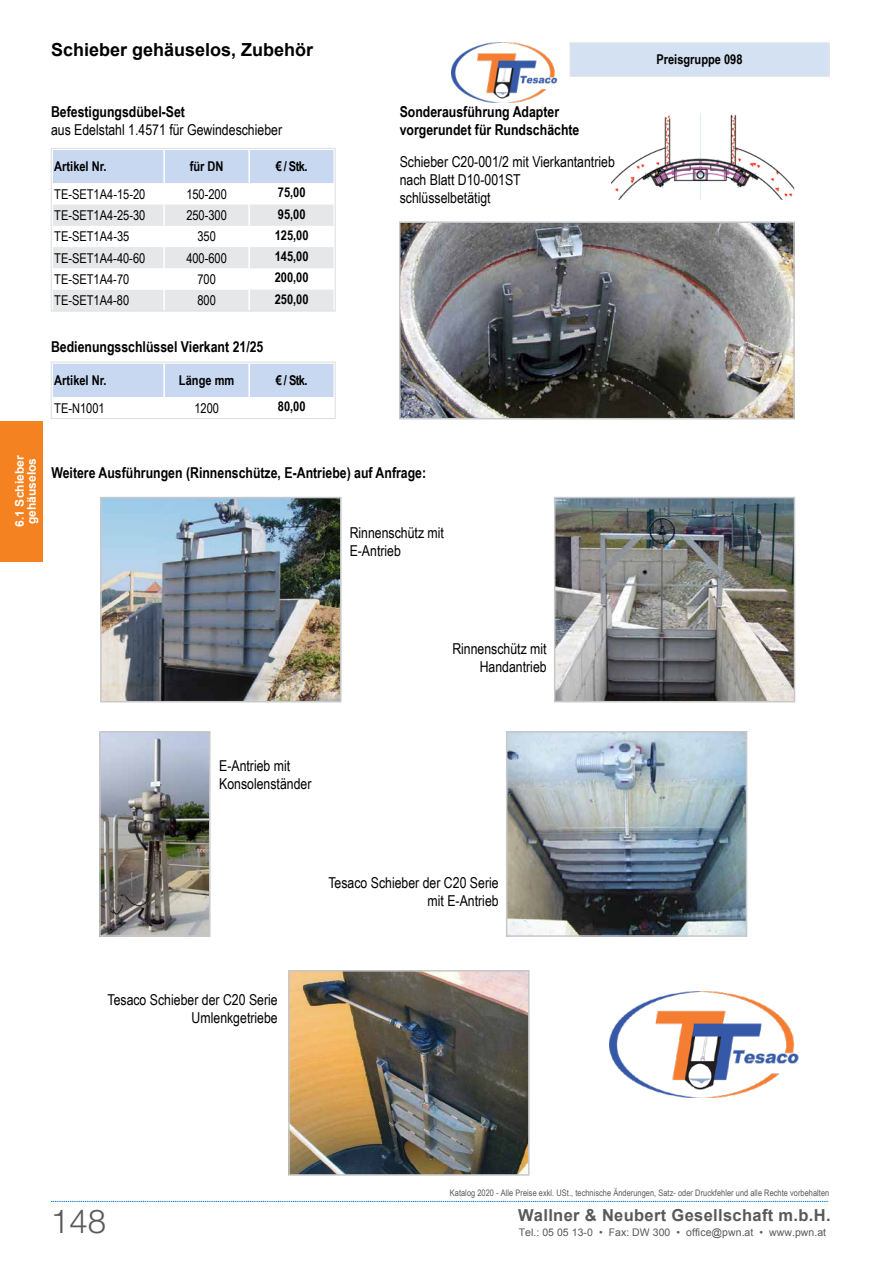
<style>
.page{position:relative;width:893px;height:1263px;background:#fff}
.page>*{position:absolute;margin:0;border:0;box-sizing:border-box;transform-origin:0 0}
.t1{font:300 33px "Helvetica Neue LT Std";color:#58595b}
.t2{font:700 18px "Arial";color:#000}
.t3{font:700 16.5px "Arial";letter-spacing:.02em;color:#58595b}
.t4{font:15px/18px "Arial Narrow";color:#000}
.t5{font:700 15px/18px "Arial Narrow";color:#000}
.t6{font:13.5px "Arial Narrow";color:#000}
.t7{font:700 13.5px "Arial Narrow";color:#000}
.t8{font:700 12px/12px "Arial";color:#fff}
.t9{font:10.5px "Arial";letter-spacing:.005em;color:#58595b}
.t10{font:9px "Arial Narrow";letter-spacing:.005em;color:#58595b}
</style>
<div class="page">
<div style="left:0;top:421px;width:43px;height:140px;background:#f58220"></div>
<svg style="left:51px;top:1201px;width:777px;height:1px"></svg>
<div style="left:570px;top:43px;width:259px;height:33px;background:#d4e1f3"></div>
<div style="left:570px;top:43px;width:259px;height:34px;border:1px solid #e6e7e8"></div>
<svg style="left:53px;top:150px;width:280px;height:159px"></svg>
<hr style="left:248px;top:150px;width:2px;height:33px;background:#fff">
<hr style="left:163px;top:150px;width:2px;height:33px;background:#fff">
<hr style="left:163px;top:183px;width:2px;height:22px;background:#fff">
<hr style="left:248px;top:183px;width:2px;height:22px;background:#fff">
<hr style="left:163px;top:205px;width:2px;height:21px;background:#fff">
<hr style="left:248px;top:205px;width:2px;height:21px;background:#fff">
<hr style="left:163px;top:226px;width:2px;height:21px;background:#fff">
<hr style="left:248px;top:226px;width:2px;height:21px;background:#fff">
<hr style="left:163px;top:247px;width:2px;height:21px;background:#fff">
<hr style="left:248px;top:247px;width:2px;height:21px;background:#fff">
<hr style="left:163px;top:268px;width:2px;height:22px;background:#fff">
<hr style="left:248px;top:268px;width:2px;height:22px;background:#fff">
<hr style="left:163px;top:290px;width:2px;height:21px;background:#fff">
<hr style="left:248px;top:290px;width:2px;height:21px;background:#fff">
<div style="left:51px;top:148px;width:284px;height:163px;border:1px solid #dcddde"></div>
<div style="left:53px;top:364px;width:280px;height:33px;background:#c7d8f0"></div>
<hr style="left:248px;top:364px;width:2px;height:33px;background:#fff">
<hr style="left:163px;top:364px;width:2px;height:33px;background:#fff">
<div style="left:51px;top:362px;width:284px;height:57px;border:1px solid #dcddde"></div>
<img style="left:451px;top:43px;width:107px;height:59px">
<img style="left:611px;top:112px;width:183px;height:88px">
<img style="left:402px;top:224px;width:390px;height:192px">
<div style="left:399px;top:221px;width:396px;height:198px;border:2px solid #c7c8ca"></div>
<img style="left:103px;top:500px;width:236px;height:199px">
<div style="left:100px;top:497px;width:242px;height:205px;border:2px solid #c7c8ca"></div>
<img style="left:557px;top:500px;width:235px;height:199px">
<div style="left:554px;top:497px;width:241px;height:205px;border:2px solid #c7c8ca"></div>
<img style="left:102px;top:734px;width:105px;height:200px">
<div style="left:99px;top:731px;width:111px;height:206px;border:2px solid #c7c8ca"></div>
<img style="left:509px;top:734px;width:235px;height:200px">
<div style="left:506px;top:731px;width:241px;height:206px;border:2px solid #c7c8ca"></div>
<img style="left:291px;top:973px;width:236px;height:200px">
<div style="left:288px;top:970px;width:242px;height:206px;border:2px solid #c7c8ca"></div>
<img style="left:610px;top:991px;width:189px;height:107px">
<p class="t2" style="left:51px;top:37px;width:264px">Schieber gehäuselos, Zubehör</p>
<p class="t5" style="left:51px;top:102px;width:135px">Befestigungsdübel-Set</p>
<p class="t4" style="left:51px;top:120px;width:233px">aus Edelstahl 1.4571 für Gewindeschieber</p>
<p class="t7" style="left:54px;top:156px;width:54px">Artikel Nr.</p>
<p class="t7" style="left:190px;top:156px;width:35px">für DN</p>
<p class="t7" style="left:276px;top:156px;width:33px">€ / Stk.</p>
<p class="t6" style="left:54px;top:184px;width:93px">TE-SET1A4-15-20</p>
<p class="t6" style="left:186px;top:184px;width:42px">150-200</p>
<p class="t7" style="left:278px;top:182px;width:29px">75,00</p>
<p class="t6" style="left:54px;top:205px;width:93px">TE-SET1A4-25-30</p>
<p class="t6" style="left:186px;top:205px;width:42px">250-300</p>
<p class="t7" style="left:278px;top:204px;width:29px">95,00</p>
<p class="t6" style="left:54px;top:227px;width:77px">TE-SET1A4-35</p>
<p class="t6" style="left:197px;top:227px;width:20px">350</p>
<p class="t7" style="left:275px;top:225px;width:35px">125,00</p>
<p class="t6" style="left:54px;top:248px;width:93px">TE-SET1A4-40-60</p>
<p class="t6" style="left:186px;top:248px;width:42px">400-600</p>
<p class="t7" style="left:275px;top:246px;width:35px">145,00</p>
<p class="t6" style="left:54px;top:269px;width:77px">TE-SET1A4-70</p>
<p class="t6" style="left:197px;top:269px;width:20px">700</p>
<p class="t7" style="left:275px;top:267px;width:35px">200,00</p>
<p class="t6" style="left:54px;top:290px;width:77px">TE-SET1A4-80</p>
<p class="t6" style="left:197px;top:290px;width:20px">800</p>
<p class="t7" style="left:275px;top:289px;width:35px">250,00</p>
<p class="t5" style="left:51px;top:337px;width:214px">Bedienungsschlüssel Vierkant 21/25</p>
<p class="t7" style="left:54px;top:370px;width:54px">Artikel Nr.</p>
<p class="t7" style="left:179px;top:370px;width:57px">Länge mm</p>
<p class="t7" style="left:276px;top:370px;width:33px">€ / Stk.</p>
<p class="t6" style="left:54px;top:398px;width:52px">TE-N1001</p>
<p class="t6" style="left:194px;top:398px;width:26px">1200</p>
<p class="t7" style="left:278px;top:396px;width:29px">80,00</p>
<p class="t5" style="left:400px;top:102px;width:181px">Sonderausführung Adapter vorgerundet für Rundschächte</p>
<p class="t4" style="left:400px;top:152px;width:217px">Schieber C20-001/2 mit Vierkantantrieb nach Blatt D10-001ST schlüsselbetätigt</p>
<p class="t8" style="left:14px;top:526px;width:72px;rotate:-90deg">6.1 Schieber gehäuselos</p>
<p class="t5" style="left:51px;top:463px;width:376px">Weitere Ausführungen (Rinnenschütze, E-Antriebe) auf Anfrage:</p>
<p class="t4" style="left:350px;top:523px;width:96px">Rinnenschütz mit<br>E-Antrieb</p>
<p class="t4" style="left:452px;top:640px;width:96px;text-align:right">Rinnenschütz mit<br>Handantrieb</p>
<p class="t4" style="left:219px;top:756px;width:94px">E-Antrieb mit<br>Konsolenständer</p>
<p class="t4" style="left:108px;top:990px;width:172px;text-align:right">Tesaco Schieber der C20 Serie<br>Umlenkgetriebe</p>
<p class="t4" style="left:328px;top:873px;width:172px;text-align:right">Tesaco Schieber der C20 Serie mit E-Antrieb</p>
<p class="t7" style="left:656px;top:49px;width:88px">Preisgruppe 098</p>
<h1 class="t1" style="left:51px;top:1200px;width:57px">148</h1>
<p class="t10" style="left:450px;top:1186px;width:381px">Katalog 2020 - Alle Preise exkl. USt., technische Änderungen, Satz- oder Druckfehler und alle Rechte vorbehalten</p>
<p class="t3" style="left:518px;top:1204px;width:314px">Wallner &amp; Neubert Gesellschaft m.b.H.</p>
<p class="t9" style="left:519px;top:1225px;width:309px">Tel.: 05 05 13-0 • Fax: DW 300 • office@pwn.at • www.pwn.at</p>
</div>
